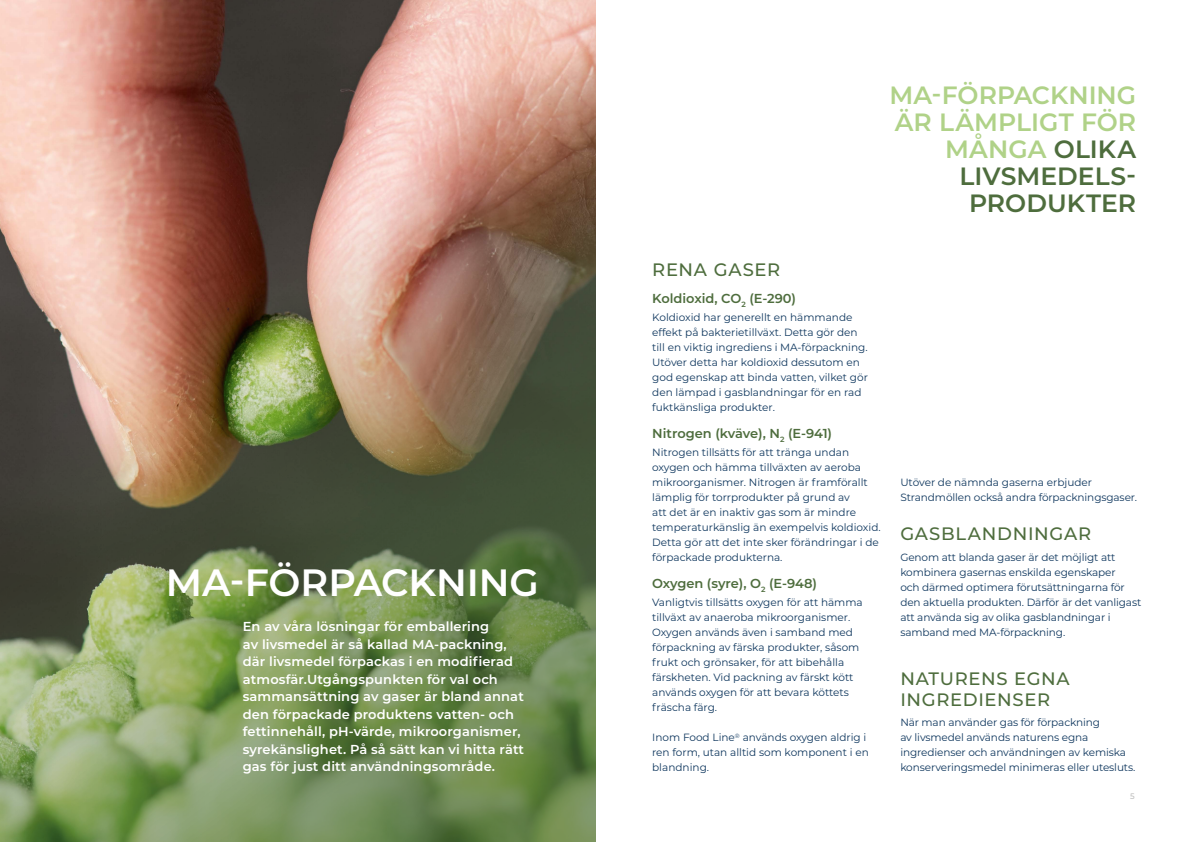
<style>
.page{position:relative;width:1191px;height:842px;background:#fff}
.page>*{position:absolute;margin:0;border:0;box-sizing:border-box;transform-origin:0 0}
.t1{font:600 38px "Montserrat";letter-spacing:-.005em;color:#fff}
.t2{font:600 25px/27px "Montserrat";color:#b0d288;text-align:right}
.t3{font:500 18px/21px "Montserrat";letter-spacing:.04em;color:#4e6d3d}
.t4{font:600 13px/17.5px "Montserrat";letter-spacing:.01em;color:#fff}
.t5{font:600 13px "Montserrat";color:#4e6d3d}
.t6{font:10.5px/15px "Montserrat";color:#0f375e}
.t7{font:500 8px "Montserrat";color:#bebebd}
.s1{color:#4e6d3d}
</style>
<div class="page">
<img style="left:0;top:0;width:595px;height:842px">
<h1 class="t1" style="left:166px;top:555px;width:374px">MA-FÖRPACKNING</h1>
<p class="t4" style="left:243px;top:617px;width:283px">En av våra lösningar för emballering<br>av livsmedel är så kallad MA-packning, där livsmedel förpackas i en modifierad atmosfär.Utgångspunkten för val och sammansättning av gaser är bland annat den förpackade produktens vatten- och fettinnehåll, pH-värde, mikroorganismer, syrekänslighet. På så sätt kan vi hitta rätt gas för just ditt användningsområde.</p>
<h2 class="t2" style="left:889px;top:80px;width:248px">MA-FÖRPACKNING<br>ÄR LÄMPLIGT FÖR<br>MÅNGA <span class="s1">OLIKA<br>LIVSMEDELS-<br>PRODUKTER</span></h2>
<h3 class="t3" style="left:652px;top:258px;width:129px">RENA GASER</h3>
<p class="t5" style="left:652px;top:289px;width:145px">Koldioxid, CO<sub>2</sub> (E-290)</p>
<p class="t6" style="left:652px;top:309px;width:217px">Koldioxid har generellt en hämmande effekt på bakterietillväxt. Detta gör den till en viktig ingrediens i MA-förpackning.<br>Utöver detta har koldioxid dessutom en god egenskap att binda vatten, vilket gör den lämpad i gasblandningar för en rad fuktkänsliga produkter.</p>
<p class="t5" style="left:652px;top:424px;width:181px">Nitrogen (kväve), N<sub>2</sub> (E-941)</p>
<p class="t6" style="left:652px;top:444px;width:230px">Nitrogen tillsätts för att tränga undan oxygen och hämma tillväxten av aeroba mikroorganismer. Nitrogen är framförallt lämplig för torrprodukter på grund av<br>att det är en inaktiv gas som är mindre temperaturkänslig än exempelvis koldioxid.<br>Detta gör att det inte sker förändringar i de förpackade produkterna.</p>
<p class="t5" style="left:652px;top:574px;width:166px">Oxygen (syre), O<sub>2</sub> (E-948)</p>
<p class="t6" style="left:652px;top:594px;width:212px">Vanligtvis tillsätts oxygen för att hämma tillväxt av anaeroba mikroorganismer.<br>Oxygen används även i samband med förpackning av färska produkter, såsom frukt och grönsaker, för att bibehålla färskheten. Vid packning av färskt kött används oxygen för att bevara köttets fräscha färg.</p>
<p class="t6" style="left:652px;top:729px;width:218px">Inom Food Line<sup>®</sup> används oxygen aldrig i ren form, utan alltid som komponent i en blandning.</p>
<p class="t6" style="left:900px;top:474px;width:238px">Utöver de nämnda gaserna erbjuder<br>Strandmöllen också andra förpackningsgaser.</p>
<h3 class="t3" style="left:900px;top:522px;width:192px">GASBLANDNINGAR</h3>
<p class="t6" style="left:900px;top:549px;width:242px">Genom att blanda gaser är det möjligt att kombinera gasernas enskilda egenskaper<br>och därmed optimera förutsättningarna för den aktuella produkten. Därför är det vanligast att använda sig av olika gasblandningar i samband med MA-förpackning.</p>
<h3 class="t3" style="left:900px;top:667px;width:171px">NATURENS EGNA<br>INGREDIENSER</h3>
<p class="t6" style="left:900px;top:714px;width:236px">När man använder gas för förpackning<br>av livsmedel används naturens egna ingredienser och användningen av kemiska konserveringsmedel minimeras eller utesluts.</p>
<p class="t7" style="left:1130px;top:791px;width:6px">5</p>
</div>
